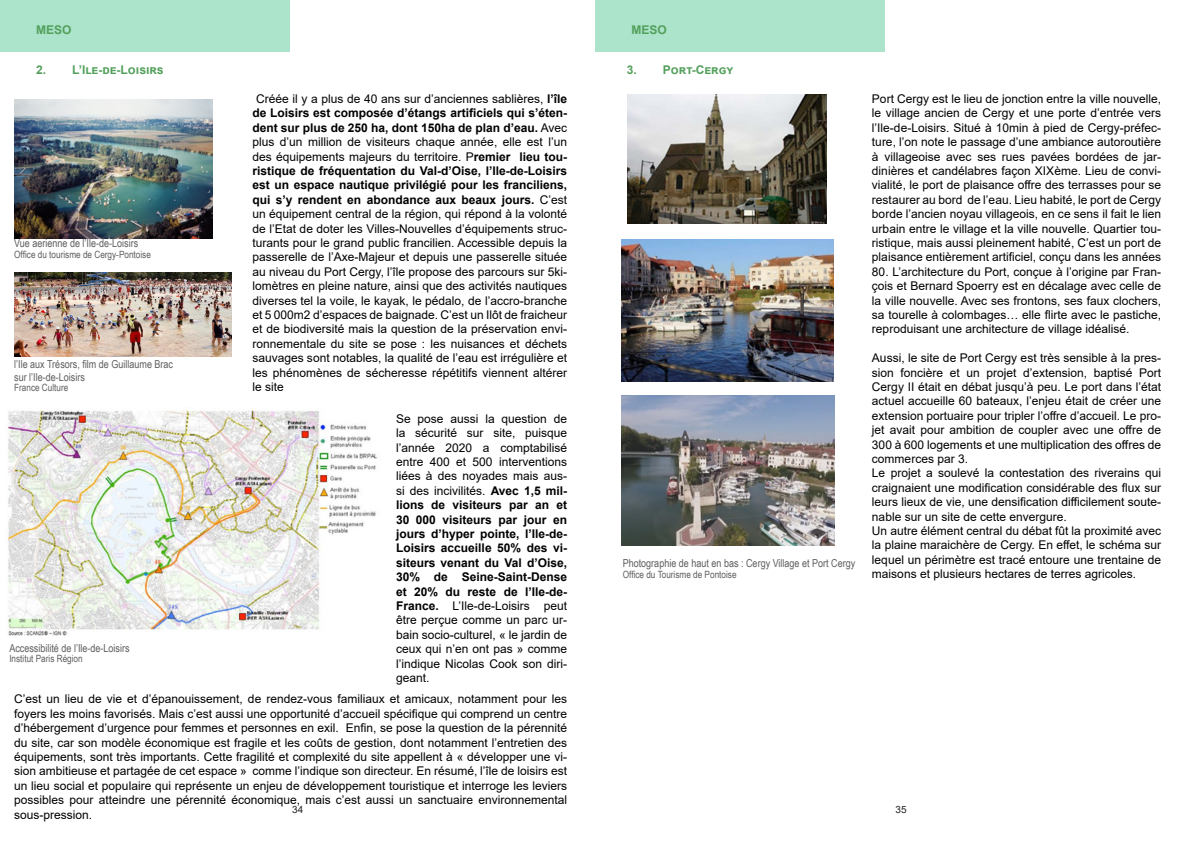
<style>
.page{position:relative;width:1191px;height:842px;background:#fff}
.page>*{position:absolute;margin:0;border:0;box-sizing:border-box;transform-origin:0 0}
.t1{font:12px/14.4px "Arial";color:#000;text-align:justify}
.t2{font:700 12px "Arial";color:#53a05b}
.t3{font:11px/13.2px "Arial Narrow";color:#5f5e5d}
.t4{font:10px "Arial Narrow";color:#5f5e5d}
.t5{font:10px "Arial";color:#212021}
.s1{font-weight:700}
</style>
<div class="page">
<div style="left:0;top:0;width:289px;height:51px;background:#abe4cb"></div>
<img style="left:6px;top:408px;width:372px;height:228px">
<img style="left:15px;top:100px;width:198px;height:139px">
<img style="left:15px;top:273px;width:216px;height:83px">
<div style="left:595px;top:0;width:289px;height:51px;background:#abe4cb"></div>
<img style="left:621px;top:396px;width:213px;height:150px">
<img style="left:621px;top:240px;width:212px;height:142px">
<img style="left:627px;top:94px;width:200px;height:130px">
<p class="t2" style="left:36px;top:22px;width:37px">MESO</p>
<p class="t2" style="left:36px;top:61px;width:129px">2. L’Ile-de-Loisirs</p>
<p class="t2" style="left:631px;top:22px;width:37px">MESO</p>
<p class="t2" style="left:627px;top:61px;width:108px">3. Port-Cergy</p>
<p class="t1" style="left:872px;top:91px;width:291px">Port Cergy est le lieu de jonction entre la ville nouvelle, le village ancien de Cergy et une porte d’entrée vers l’Ile-de-Loisirs. Situé à 10min à pied de Cergy-préfec&shy;ture, l’on note le passage d’une ambiance autoroutière à villageoise avec ses rues pavées bordées de jar&shy;dinières et candélabres façon XIXème. Lieu de convi&shy;vialité, le port de plaisance offre des terrasses pour se restaurer au bord de l’eau. Lieu habité, le port de Cergy borde l’ancien noyau villageois, en ce sens il fait le lien urbain entre le village et la ville nouvelle. Quartier tou&shy;ristique, mais aussi pleinement habité, C’est un port de plaisance entièrement artificiel, conçu dans les années</p>
<p class="t1" style="left:872px;top:264px;width:291px">80. L’architecture du Port, conçue à l’origine par Fran&shy;çois et Bernard Spoerry est en décalage avec celle de la ville nouvelle. Avec ses frontons, ses faux clochers, sa tourelle à colombages… elle flirte avec le pastiche, reproduisant une architecture de village idéalisé.</p>
<p class="t1" style="left:872px;top:351px;width:291px;text-align:left">Aussi, le site de Port Cergy est très sensible à la pres&shy;sion foncière et un projet d’extension, baptisé Port Cergy II était en débat jusqu’à peu. Le port dans l’état actuel accueille 60 bateaux, l’enjeu était de créer une extension portuaire pour tripler l’offre d’accueil. Le pro&shy;jet avait pour ambition de coupler avec une offre de 300 à 600 logements et une multiplication des offres de commerces par 3.<br>Le projet a soulevé la contestation des riverains qui craignaient une modification considérable des flux sur leurs lieux de vie, une densification difficilement soute&shy;nable sur un site de cette envergure.<br>Un autre élément central du débat fût la proximité avec la plaine maraichère de Cergy. En effet, le schéma sur lequel un périmètre est tracé entoure une trentaine de maisons et plusieurs hectares de terres agricoles.</p>
<p class="t1" style="left:252px;top:91px;width:316px;text-indent:4px">Créée il y a plus de 40 ans sur d’anciennes sablières, <span class="s1">l’île de Loisirs est composée d’étangs artificiels qui s’éten&shy;dent sur plus de 250 ha, dont 150ha de plan d’eau.</span> Avec plus d’un million de visiteurs chaque année, elle est l’un des équipements majeurs du territoire. P<span class="s1">remier lieu tou&shy;ristique de fréquentation du Val-d’Oise, l’Ile-de-Loisirs est un espace nautique privilégié pour les franciliens, qui s’y rendent en abondance aux beaux jours.</span> C’est un équipement central de la région, qui répond à la volonté de l’Etat de doter les Villes-Nouvelles d’équipements struc&shy;turants pour le grand public francilien. Accessible depuis la passerelle de l’Axe-Majeur et depuis une passerelle située au niveau du Port Cergy, l’île propose des parcours sur 5ki&shy;lomètres en pleine nature, ainsi que des activités nautiques diverses tel la voile, le kayak, le pédalo, de l’accro-branche et 5 000m2 d’espaces de baignade. C’est un Ilôt de fraicheur et de biodiversité mais la question de la préservation envi&shy;ronnementale du site se pose : les nuisances et déchets sauvages sont notables, la qualité de l’eau est irrégulière et les phénomènes de sécheresse répétitifs viennent altérer le site</p>
<p class="t1" style="left:396px;top:411px;width:173px">Se pose aussi la question de la sécurité sur site, puisque l’année 2020 a comptabilisé entre 400 et 500 interventions liées à des noyades mais aus&shy;si des incivilités. <span class="s1">Avec 1,5 mil&shy;lions de visiteurs par an et 30 000 visiteurs par jour en jours d’hyper pointe, l’Ile-de-Loisirs accueille 50% des vi&shy;siteurs venant du Val d’Oise, 30% de Seine-Saint-Dense et 20% du reste de l’Ile-de-France.</span> L’Ile-de-Loisirs peut être perçue comme un parc ur&shy;bain socio-culturel, « le jardin de ceux qui n’en ont pas » comme l’indique Nicolas Cook son diri&shy;geant.</p>
<p class="t1" style="left:14px;top:692px;width:554px">C’est un lieu de vie et d’épanouissement, de rendez-vous familiaux et amicaux, notamment pour les foyers les moins favorisés. Mais c’est aussi une opportunité d’accueil spécifique qui comprend un centre d’hébergement d’urgence pour femmes et personnes en exil. Enfin, se pose la question de la pérennité du site, car son modèle économique est fragile et les coûts de gestion, dont notamment l’entretien des équipements, sont très importants. Cette fragilité et complexité du site appellent à « développer une vi&shy;sion ambitieuse et partagée de cet espace » comme l’indique son directeur. En résumé, l’île de loisirs est un lieu social et populaire qui représente un enjeu de développement touristique et interroge les leviers possibles pour atteindre une pérennité économique, mais c’est aussi un sanctuaire environnemental sous-pression.</p>
<p class="t3" style="left:14px;top:236px;width:126px">Vue aerienne de l’Ile-de-Loisirs</p>
<p class="t4" style="left:14px;top:247px;width:138px">Office du tourisme de Cergy-Pontoise</p>
<p class="t3" style="left:14px;top:357px;width:160px">l’Ile aux Trésors, film de Guillaume Brac sur l’Ile-de-Loisirs</p>
<p class="t4" style="left:14px;top:380px;width:56px">France Culture</p>
<p class="t3" style="left:622px;top:556px;width:234px">Photographie de haut en bas : Cergy Village et Port Cergy</p>
<p class="t4" style="left:622px;top:567px;width:115px">Office du Tourisme de Pontoise</p>
<p class="t3" style="left:9px;top:641px;width:122px">Accessibilité de l’Ile-de-Loisirs</p>
<p class="t4" style="left:9px;top:652px;width:75px">Institut Paris Région</p>
<p class="t5" style="left:292px;top:803px;width:13px">34</p>
<p class="t5" style="left:895px;top:803px;width:13px">35</p>
</div>
